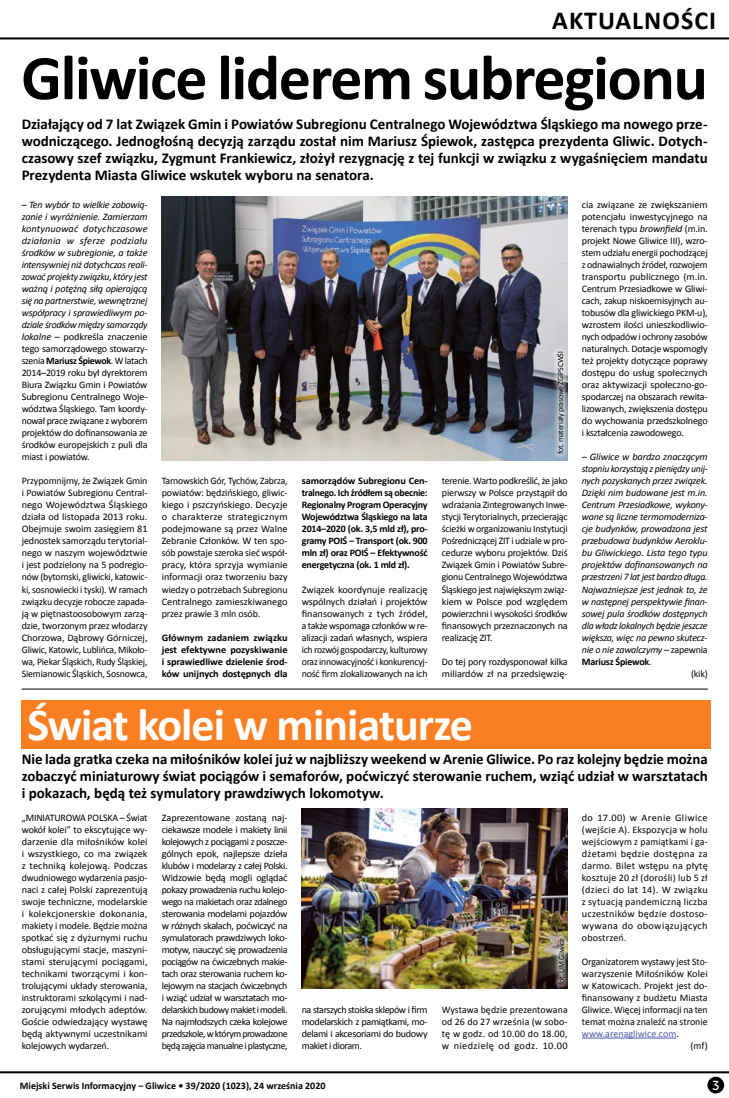
<style>
.page{position:relative;width:729px;height:1098px;background:#fff}
.page>*{position:absolute;margin:0;border:0;box-sizing:border-box;transform-origin:0 0}
.t1{font:700 64px "Calibri";letter-spacing:-.02em;color:#000}
.t2{font:700 46px "Calibri";letter-spacing:-.02em;color:#fff}
.t3{font:700 26px "Calibri";color:#000}
.t4{font:700 15px/17px "Calibri";letter-spacing:-.005em;color:#000;text-align:justify}
.t5{font:13px "Museo Sans 500";color:#fff}
.t6{font:10px/12px "Calibri";letter-spacing:-.015em;color:#000;text-align:justify}
.t7{font:italic 10px/12px "Calibri";letter-spacing:-.02em;color:#000;text-align:justify}
.t8{font:700 10px/12px "Calibri";letter-spacing:-.01em;color:#000;text-align:justify}
.t9{font:10px "Calibri";letter-spacing:.005em;color:#000}
.t10{font:10px "Calibri";color:#4c59a9}
.t11{font:8px "Calibri";letter-spacing:-.03em;color:#000}
.s1{font-style:normal}
.s2{font-weight:700;font-style:normal}
.s3{font-style:italic}
.s4{font-weight:400}
.s5{color:#000}
</style>
<div class="page">
<hr style="left:0;top:37px;width:729px;height:2px;background:#000">
<hr style="left:0;top:1070px;width:729px;height:2px;background:#000">
<div style="left:707px;top:1076px;width:17px;height:16px;background:#000;border-radius:50%"></div>
<hr style="left:581px;top:1037px;width:95px;height:1px;background:#4c59a9">
<hr style="left:22px;top:688px;width:685px;height:1px;background:#000">
<div style="left:22px;top:700px;width:689px;height:48px;background:#f97f22"></div>
<img style="left:161px;top:196px;width:406px;height:264px">
<div style="left:549px;top:346px;width:21px;height:114px;background:#fff;opacity:.75"></div>
<img style="left:301px;top:808px;width:266px;height:180px">
<div style="left:552px;top:931px;width:17px;height:59px;background:#fff;opacity:.75"></div>
<h3 class="t3" style="left:552px;top:4px;width:16px">aktualności</h3>
<h1 class="t1" style="left:21px;top:37px;width:688px">Gliwice liderem subregionu</h1>
<p class="t4" style="left:22px;top:115px;width:687px">Działający od 7 lat Związek Gmin i Powiatów Subregionu Centralnego Województwa Śląskiego ma nowego prze&shy;wodniczącego. Jednogłośną decyzją zarządu został nim Mariusz Śpiewok, zastępca prezydenta Gliwic. Dotych&shy;czasowy szef związku, Zygmunt Frankiewicz, złożył rezygnację z tej funkcji w związku z wygaśnięciem mandatu Prezydenta Miasta Gliwice wskutek wyboru na senatora.</p>
<p class="t7" style="left:22px;top:198px;width:127px"><span class="s1">–</span> Ten wybór to wielkie zobowią&shy;zanie i wyróżnienie. Zamierzam kontynuować dotychczasowe działania w sferze podziału środków w subregionie, a także intensywniej niż dotychczas reali&shy;zować projekty związku, który jest ważną i potężną siłą opierającą się na partnerstwie, wewnętrznej współpracy i sprawiedliwym po&shy;dziale środków między samorządy lokalne <span class="s1">– podkreśla znaczenie tego samorządowego stowarzy&shy;szenia</span> <span class="s2">Mariusz Śpiewok</span><span class="s1">. W latach 2014–2019 roku był dyrektorem Biura Związku Gmin i Powiatów Subregionu Centralnego Woje&shy;wództwa Śląskiego. Tam koordy&shy;nował prace związane z wyborem projektów do dofinansowania ze środków europejskich z puli dla miast i powiatów.</span></p>
<p class="t6" style="left:22px;top:475px;width:127px">Przypomnijmy, że Związek Gmin i Powiatów Subregionu Central&shy;nego Województwa Śląskiego działa od listopada 2013 roku.<br>Obejmuje swoim zasięgiem 81 jednostek samorządu terytorial&shy;nego w naszym województwie i jest podzielony na 5 podregio&shy;nów (bytomski, gliwicki, katowic&shy;ki, sosnowiecki i tyski). W ramach związku decyzje robocze zapada&shy;ją w piętnastoosobowym zarzą&shy;dzie, tworzonym przez włodarzy Chorzowa, Dąbrowy Górniczej, Gliwic, Katowic, Lublińca, Mikoło&shy;wa, Piekar Śląskich, Rudy Śląskiej, Siemianowic Śląskich, Sosnowca,</p>
<p class="t6" style="left:162px;top:475px;width:127px">Tarnowskich Gór, Tychów, Zabrza, powiatów: będzińskiego, gliwic&shy;kiego i pszczyńskiego. Decyzje o charakterze strategicznym podejmowane są przez Walne Zebranie Członków. W ten spo&shy;sób powstaje szeroka sieć współ&shy;pracy, która sprzyja wymianie informacji oraz tworzeniu bazy wiedzy o potrzebach Subregionu Centralnego zamieszkiwanego przez prawie 3 mln osób.</p>
<p class="t6" style="left:581px;top:199px;width:127px">cia związane ze zwiększaniem potencjału inwestycyjnego na terenach typu <span class="s3">brownfield</span> (m.in. projekt Nowe Gliwice III), wzro&shy;stem udziału energii pochodzącej z odnawialnych źródeł, rozwojem transportu publicznego (m.in.<br>Centrum Przesiadkowe w Gliwi&shy;cach, zakup niskoemisyjnych au&shy;tobusów dla gliwickiego PKM-u), wzrostem ilości unieszkodliwio&shy;nych odpadów i ochrony zasobów naturalnych. Dotacje wspomogły też projekty dotyczące poprawy dostępu do usług społecznych oraz aktywizacji społeczno-go&shy;spodarczej na obszarach rewita&shy;lizowanych, zwiększenia dostępu do wychowania przedszkolnego i kształcenia zawodowego.</p>
<p class="t7" style="left:581px;top:450px;width:127px"><span class="s1">–</span> Gliwice w bardzo znaczącym</p>
<p class="t7" style="left:581px;top:462px;width:127px">stopniu korzystają z pieniędzy unij-</p>
<p class="t7" style="left:581px;top:474px;width:127px">nych pozyskanych przez związek.</p>
<p class="t7" style="left:581px;top:486px;width:127px">Dzięki nim budowane jest m.in.</p>
<p class="t7" style="left:581px;top:498px;width:127px">Centrum Przesiadkowe, wykony-</p>
<p class="t7" style="left:581px;top:510px;width:127px">wane są liczne termomoderniza-</p>
<p class="t7" style="left:581px;top:522px;width:127px">cje budynków, prowadzona jest</p>
<p class="t7" style="left:581px;top:534px;width:127px">przebudowa budynków Aeroklu-</p>
<p class="t7" style="left:581px;top:546px;width:127px">bu Gliwickiego. Lista tego typu</p>
<p class="t7" style="left:581px;top:558px;width:127px">projektów dofinansowanych na</p>
<p class="t7" style="left:581px;top:570px;width:127px">przestrzeni 7 lat jest bardzo długa.</p>
<p class="t7" style="left:581px;top:582px;width:127px">Najważniejsze jest jednak to, że</p>
<p class="t7" style="left:581px;top:594px;width:127px">w następnej perspektywie finan-</p>
<p class="t7" style="left:581px;top:606px;width:127px">sowej pula środków dostępnych</p>
<p class="t7" style="left:581px;top:618px;width:127px">dla władz lokalnych będzie jeszcze</p>
<p class="t7" style="left:581px;top:630px;width:127px">większa, więc na pewno skutecz-</p>
<p class="t7" style="left:581px;top:642px;width:127px">nie o nie zawalczymy <span class="s1">– zapewnia</span></p>
<p class="t8" style="left:581px;top:655px;width:71px">Mariusz Śpiewok<span class="s4">.</span></p>
<p class="t6" style="left:691px;top:667px;width:18px">(kik)</p>
<p class="t11" style="left:555px;top:454px;width:104px;rotate:-90deg">fot. materiały prasowe ZGiPSCWŚl</p>
<p class="t8" style="left:302px;top:475px;width:127px">samorządów Subregionu Cen&shy;tralnego. Ich źródłem są obecnie:<br>Regionalny Program Operacyjny Województwa Śląskiego na lata 2014–2020 (ok. 3,5 mld zł), pro&shy;gramy POIŚ – Transport (ok. 900 mln zł) oraz POIŚ – Efektywność energetyczna (ok. 1 mld zł).</p>
<p class="t6" style="left:302px;top:583px;width:127px">Związek koordynuje realizację wspólnych działań i projektów finansowanych z tych źródeł, a także wspomaga członków w re&shy;alizacji zadań własnych, wspiera ich rozwój gospodarczy, kulturowy oraz innowacyjność i konkurencyj&shy;ność firm zlokalizowanych na ich</p>
<p class="t6" style="left:442px;top:475px;width:127px">terenie. Warto podkreślić, że jako pierwszy w Polsce przystąpił do wdrażania Zintegrowanych Inwe&shy;stycji Terytorialnych, przecierając ścieżki w organizowaniu Instytucji Pośredniczącej ZIT i udziale w pro&shy;cedurze wyboru projektów. Dziś Związek Gmin i Powiatów Subre&shy;gionu Centralnego Województwa Śląskiego jest największym związ&shy;kiem w Polsce pod względem powierzchni i wysokości środków finansowych przeznaczonych na realizację ZIT.</p>
<p class="t6" style="left:442px;top:655px;width:127px">Do tej pory rozdysponował kilka miliardów zł na przedsięwzię-</p>
<p class="t8" style="left:162px;top:631px;width:127px">Głównym zadaniem związku jest efektywne pozyskiwanie i sprawiedliwe dzielenie środ&shy;ków unijnych dostępnych dla</p>
<h2 class="t2" style="left:27px;top:695px;width:447px">Świat kolei w miniaturze</h2>
<p class="t4" style="left:22px;top:750px;width:687px">Nie lada gratka czeka na miłośników kolei już w najbliższy weekend w Arenie Gliwice. Po raz kolejny będzie można zobaczyć miniaturowy świat pociągów i semaforów, poćwiczyć sterowanie ruchem, wziąć udział w warsztatach i pokazach, będą też symulatory prawdziwych lokomotyw.</p>
<p class="t6" style="left:22px;top:811px;width:127px">„MINIATUROWA POLSKA – Świat wokół kolei” to ekscytujące wy&shy;darzenie dla miłośników kolei i wszystkiego, co ma związek z techniką kolejową. Podczas dwudniowego wydarzenia pasjo&shy;naci z całej Polski zaprezentują swoje techniczne, modelarskie i kolekcjonerskie dokonania, makiety i modele. Będzie można spotkać się z dyżurnymi ruchu obsługującymi stacje, maszyni&shy;stami sterującymi pociągami, technikami tworzącymi i kon&shy;trolującymi układy sterowania, instruktorami szkolącymi i nad&shy;zorującymi młodych adeptów.<br>Goście odwiedzający wystawę będą aktywnymi uczestnikami kolejowych wydarzeń.</p>
<p class="t6" style="left:162px;top:811px;width:127px">Zaprezentowane zostaną naj&shy;ciekawsze modele i makiety linii kolejowych z pociągami z poszcze&shy;gólnych epok, najlepsze dzieła klubów i modelarzy z całej Polski.<br>Widzowie będą mogli oglądać pokazy prowadzenia ruchu kolejo&shy;wego na makietach oraz zdalnego sterowania modelami pojazdów w różnych skalach, poćwiczyć na symulatorach prawdziwych loko&shy;motyw, nauczyć się prowadzenia pociągów na ćwiczebnych makie&shy;tach oraz sterowania ruchem ko&shy;lejowym na stacjach ćwiczebnych i wziąć udział w warsztatach mo&shy;delarskich budowy makiet i modeli.<br>Na najmłodszych czeka kolejowe przedszkole, w którym prowadzone będą zajęcia manualne i plastyczne,</p>
<p class="t6" style="left:581px;top:811px;width:127px">do 17.00) w Arenie Gliwice (wejście A). Ekspozycja w holu wejściowym z pamiątkami i ga&shy;dżetami będzie dostępna za darmo. Bilet wstępu na płytę kosztuje 20 zł (dorośli) lub 5 zł (dzieci do lat 14). W związku z sytuacją pandemiczną liczba uczestników będzie dostoso&shy;wywana do obowiązujących obostrzeń.</p>
<p class="t6" style="left:581px;top:955px;width:127px">Organizatorem wystawy jest Sto-</p>
<p class="t9" style="left:581px;top:966px;width:127px">warzyszenie Miłośników Kolei</p>
<p class="t6" style="left:581px;top:979px;width:127px">w Katowicach. Projekt jest do-</p>
<p class="t6" style="left:581px;top:991px;width:127px">finansowany z budżetu Miasta</p>
<p class="t6" style="left:581px;top:1003px;width:127px">Gliwice. Więcej informacji na ten</p>
<p class="t6" style="left:581px;top:1015px;width:127px">temat można znaleźć na stronie</p>
<p class="t10" style="left:581px;top:1026px;width:98px">www.arenagliwice.com<span class="s5">.</span></p>
<p class="t6" style="left:690px;top:1039px;width:19px">(mf)</p>
<p class="t11" style="left:556px;top:984px;width:49px;rotate:-90deg">fot. UM Gliwice</p>
<p class="t6" style="left:302px;top:1003px;width:127px">na starszych stoiska sklepów i firm modelarskich z pamiątkami, mo&shy;delami i akcesoriami do budowy makiet i dioram.</p>
<p class="t6" style="left:442px;top:1003px;width:127px">Wystawa będzie prezentowana od 26 do 27 września (w sobo&shy;tę w godz. od 10.00 do 18.00, w niedzielę od godz. 10.00</p>
<p class="t8" style="left:20px;top:1079px;width:307px">Miejski Serwis Informacyjny – Gliwice • 39/2020 (1023), 24 września 2020</p>
<h3 class="t5" style="left:712px;top:1077px;width:9px">3</h3>
</div>
